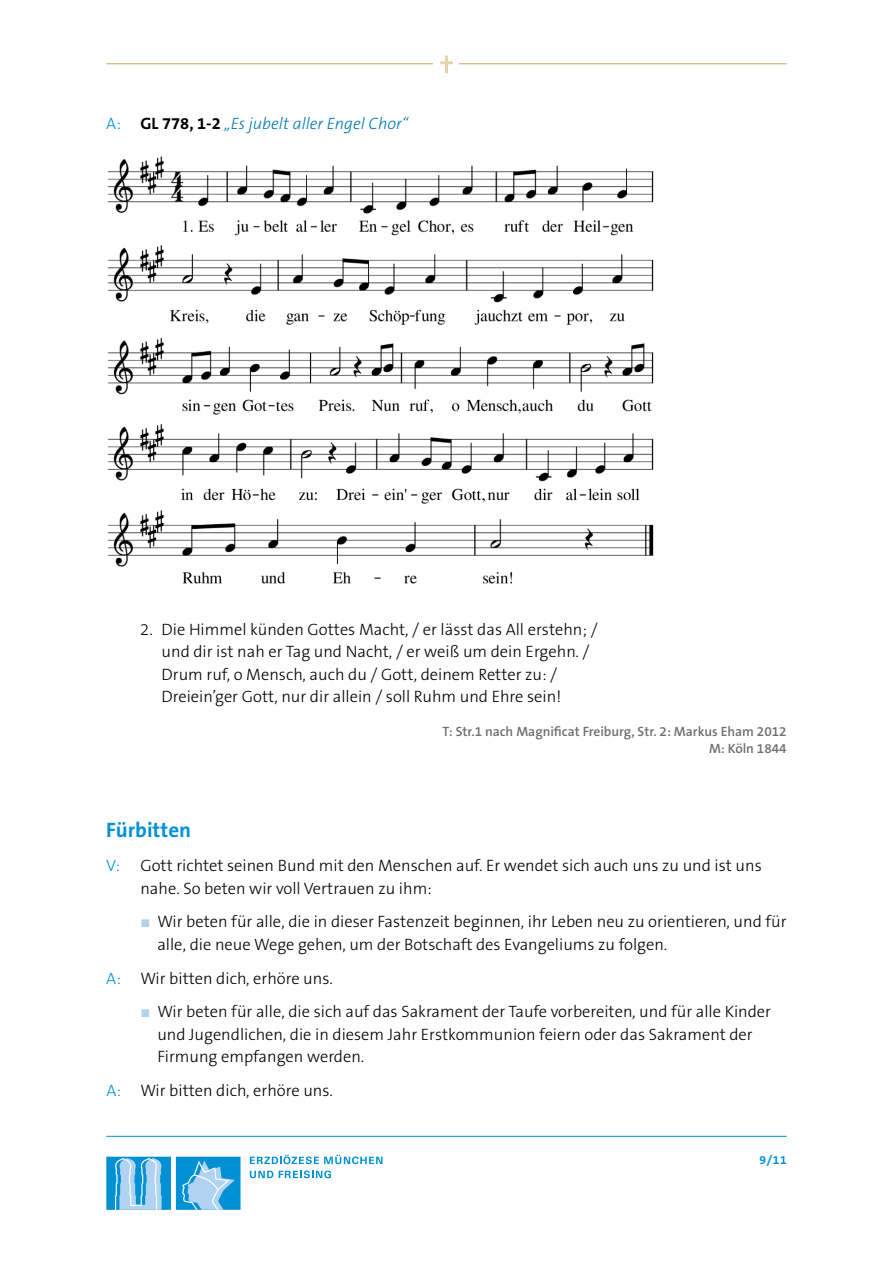
<style>
.page{position:relative;width:893px;height:1263px;background:#fff}
.page>*{position:absolute;margin:0;border:0;box-sizing:border-box;transform-origin:0 0}
.t1{font:700 21px "The Sans B W7";color:#0091d4}
.t2{font:300 16.5px/22.5px "The Sans B W3";color:#000}
.t3{font:italic 300 16.5px "The Sans B W3";color:#0078ad}
.t4{font:600 13.5px/16.5px "The Sans B W6";color:#6f6f6e;text-align:right}
.t5{font:700 12px "The Sans B W7";color:#0091d4}
.s1{font-style:normal;color:#0091d4}
.s2{font-family:"The Sans B W7";font-weight:700;font-style:normal;color:#000}
.s3{color:#0091d4}
.s4{font-family:"Arial";font-weight:400;color:#afd3f1}
</style>
<div class="page">
<hr style="left:106px;top:63px;width:681px;height:1px;background:#caa55e">
<hr style="left:106px;top:1136px;width:681px;height:1px;background:#0091d4">
<svg style="left:250px;top:1155px;width:132px;height:9px"></svg>
<svg style="left:250px;top:1171px;width:23px;height:7px"></svg>
<svg style="left:279px;top:1170px;width:52px;height:8px"></svg>
<div style="left:106px;top:1157px;width:65px;height:53px;background:#0091d4"></div>
<svg style="left:115px;top:1158px;width:47px;height:52px"></svg>
<div style="left:176px;top:1157px;width:65px;height:53px;background:#0091d4"></div>
<svg style="left:182px;top:1160px;width:53px;height:50px"></svg>
<div style="left:433px;top:47px;width:26px;height:40px;background:#fff"></div>
<svg style="left:440px;top:61px;width:13px;height:3px"></svg>
<hr style="left:445px;top:55px;width:3px;height:18px;background:#e6d2b1">
<img style="left:107px;top:156px;width:547px;height:428px">
<p class="t3" style="left:106px;top:113px;width:303px"><span class="s1">A:</span> <span class="s2">GL 778, 1-2</span> „Es jubelt aller Engel Chor“</p>
<p class="t2" style="left:162px;top:618px;width:438px;text-indent:-21px">2. Die Himmel künden Gottes Macht, / er lässt das All erstehn; / und dir ist nah er Tag und Nacht, / er weiß um dein Ergehn. / Drum ruf, o Mensch, auch du / Gott, deinem Retter zu: / Dreiein’ger Gott, nur dir allein / soll Ruhm und Ehre sein!</p>
<p class="t4" style="left:443px;top:723px;width:346px">T: Str.1 nach Magnificat Freiburg, Str. 2: Markus Eham 2012<br>M: Köln 1844</p>
<p class="t1" style="left:106px;top:817px;width:86px">Fürbitten</p>
<p class="t2" style="left:140px;top:854px;width:623px;text-indent:-34px"><span class="s3">V:</span> Gott richtet seinen Bund mit den Menschen auf. Er wendet sich auch uns zu und ist uns nahe. So beten wir voll Vertrauen zu ihm:</p>
<p class="t2" style="left:157px;top:911px;width:631px;text-indent:-17px"><span class="s4">■</span> Wir beten für alle, die in dieser Fastenzeit beginnen, ihr Leben neu zu orientieren, und für alle, die neue Wege gehen, um der Botschaft des Evangeliums zu folgen.</p>
<p class="t2" style="left:106px;top:967px;width:228px"><span class="s3">A:</span> Wir bitten dich, erhöre uns.</p>
<p class="t2" style="left:157px;top:1001px;width:615px;text-indent:-17px"><span class="s4">■</span> Wir beten für alle, die sich auf das Sakrament der Taufe vorbereiten, und für alle Kinder und Jugendlichen, die in diesem Jahr Erstkommunion feiern oder das Sakrament der<br>Firmung empfangen werden.</p>
<p class="t2" style="left:106px;top:1079px;width:228px"><span class="s3">A:</span> Wir bitten dich, erhöre uns.</p>
<p class="t5" style="left:759px;top:1152px;width:29px">9/11</p>
</div>
